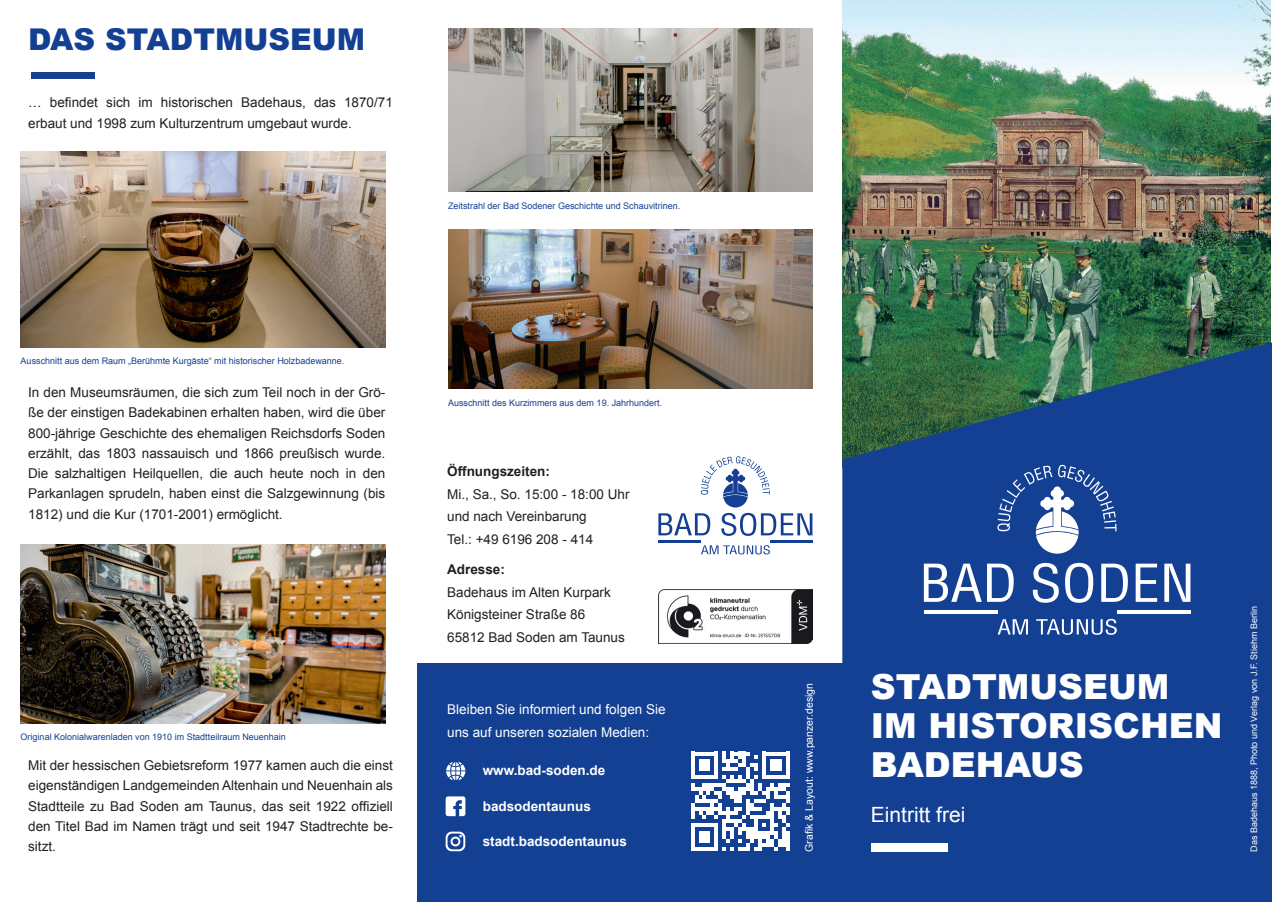
<style>
.page{position:relative;width:1272px;height:902px;background:#fff}
.page>*{position:absolute;margin:0;border:0;box-sizing:border-box;transform-origin:0 0}
.t1{font:900 34.5px/39px "Arial";color:#fff}
.t2{font:900 30px "Arial";color:#144093}
.t3{font:21px "Arial";color:#fff}
.t4{font:13.5px/20.2px "Arial";color:#231f20}
.t5{font:13.5px/22.5px "Arial";color:#fff}
.t6{font:700 13.5px "Arial";color:#fff}
.t7{font:700 13.5px "Arial";color:#231f20}
.t8{font:10.5px "Arial";color:#fff}
.t9{font:9px "Arial";color:#144093}
.t10{font:9px "Arial";color:#fff}
</style>
<div class="page">
<div style="left:417px;top:663px;width:425px;height:238px;background:#144093"></div>
<img style="left:842px;top:0;width:428px;height:342px">
<svg style="left:842px;top:342px;width:429px;height:559px;background:#18458a"></svg>
<div style="left:870px;top:843px;width:77px;height:8px;background:#fff"></div>
<svg style="left:1164px;top:563px;width:26px;height:38px"></svg>
<svg style="left:1135px;top:563px;width:22px;height:38px"></svg>
<svg style="left:1101px;top:563px;width:26px;height:38px"></svg>
<svg style="left:1065px;top:563px;width:28px;height:39px"></svg>
<svg style="left:1032px;top:563px;width:26px;height:39px"></svg>
<svg style="left:987px;top:563px;width:26px;height:38px"></svg>
<svg style="left:923px;top:563px;width:58px;height:38px"></svg>
<svg style="left:1036px;top:618px;width:80px;height:16px"></svg>
<svg style="left:997px;top:619px;width:30px;height:15px"></svg>
<hr style="left:923px;top:610px;width:74px;height:4px;background:#fff">
<hr style="left:1116px;top:610px;width:74px;height:4px;background:#fff">
<svg style="left:997px;top:465px;width:119px;height:88px"></svg>
<svg style="left:721px;top:513px;width:91px;height:23px"></svg>
<svg style="left:658px;top:513px;width:52px;height:22px"></svg>
<svg style="left:701px;top:545px;width:68px;height:9px"></svg>
<hr style="left:658px;top:540px;width:43px;height:2px;background:#144093">
<hr style="left:769px;top:540px;width:43px;height:2px;background:#144093">
<svg style="left:701px;top:456px;width:68px;height:51px"></svg>
<svg style="left:445px;top:831px;width:20px;height:20px"></svg>
<svg style="left:445px;top:796px;width:20px;height:20px"></svg>
<svg style="left:691px;top:751px;width:98px;height:99px"></svg>
<svg style="left:446px;top:761px;width:19px;height:19px"></svg>
<div style="left:31px;top:72px;width:63px;height:7px;background:#144093"></div>
<img style="left:448px;top:29px;width:364px;height:162px">
<img style="left:448px;top:229px;width:364px;height:159px">
<img style="left:21px;top:544px;width:364px;height:179px">
<img style="left:21px;top:151px;width:364px;height:196px">
<img style="left:658px;top:589px;width:154px;height:54px">
<h2 class="t2" style="left:28px;top:18px;width:338px">DAS STADTMUSEUM</h2>
<p class="t4" style="left:28px;top:93px;width:366px">… befindet sich im historischen Badehaus, das 1870/71 erbaut und 1998 zum Kulturzentrum umgebaut wurde.</p>
<p class="t9" style="left:448px;top:199px;width:234px">Zeitstrahl der Bad Sodener Geschichte und Schauvitrinen.</p>
<p class="t9" style="left:21px;top:355px;width:325px">Ausschnitt aus dem Raum „Berühmte Kurgäste“ mit historischer Holzbadewanne.</p>
<p class="t4" style="left:28px;top:382px;width:358px;text-align:justify">In den Museumsräumen, die sich zum Teil noch in der Grö&shy;ße der einstigen Badekabinen erhalten haben, wird die über 800-jährige Geschichte des ehemaligen Reichsdorfs Soden erzählt, das 1803 nassauisch und 1866 preußisch wurde.<br>Die salzhaltigen Heilquellen, die auch heute noch in den Parkanlagen sprudeln, haben einst die Salzgewinnung (bis 1812) und die Kur (1701-2001) ermöglicht.</p>
<p class="t9" style="left:21px;top:731px;width:267px">Original Kolonialwarenladen von 1910 im Stadtteilraum Neuenhain</p>
<p class="t4" style="left:28px;top:755px;width:366px;text-align:justify">Mit der hessischen Gebietsreform 1977 kamen auch die einst eigenständigen Landgemeinden Altenhain und Neuenhain als Stadtteile zu Bad Soden am Taunus, das seit 1922 offiziell den Titel Bad im Namen trägt und seit 1947 Stadtrechte be&shy;sitzt.</p>
<p class="t9" style="left:448px;top:397px;width:216px">Ausschnitt des Kurzimmers aus dem 19. Jahrhundert.</p>
<p class="t7" style="left:447px;top:462px;width:104px">Öffnungszeiten:</p>
<p class="t4" style="left:447px;top:483px;width:184px;line-height:22.5px">Mi., Sa., So. 15:00 - 18:00 Uhr und nach Vereinbarung<br>Tel.: +49 6196 208 - 414</p>
<p class="t7" style="left:447px;top:560px;width:59px">Adresse:</p>
<p class="t4" style="left:447px;top:581px;width:179px;line-height:22.5px">Badehaus im Alten Kurpark<br>Königsteiner Straße 86<br>65812 Bad Soden am Taunus</p>
<p class="t5" style="left:447px;top:698px;width:220px">Bleiben Sie informiert und folgen Sie uns auf unseren sozialen Medien:</p>
<p class="t6" style="left:483px;top:761px;width:124px">www.bad-soden.de</p>
<p class="t6" style="left:483px;top:796px;width:110px">badsodentaunus</p>
<p class="t6" style="left:483px;top:832px;width:146px">stadt.badsodentaunus</p>
<p class="t8" style="left:802px;top:851px;width:170px;rotate:-90deg">Grafik &amp; Layout: www.panzer.design</p>
<h1 class="t1" style="left:870px;top:666px;width:353px">STADTMUSEUM<br>IM HISTORISCHEN<br>BADEHAUS</h1>
<h3 class="t3" style="left:870px;top:800px;width:96px">Eintritt frei</h3>
<p class="t10" style="left:1248px;top:851px;width:247px;rotate:-90deg">Das Badehaus 1888, Photo und Verlag von J.F. Stiehm Berlin</p>
</div>
